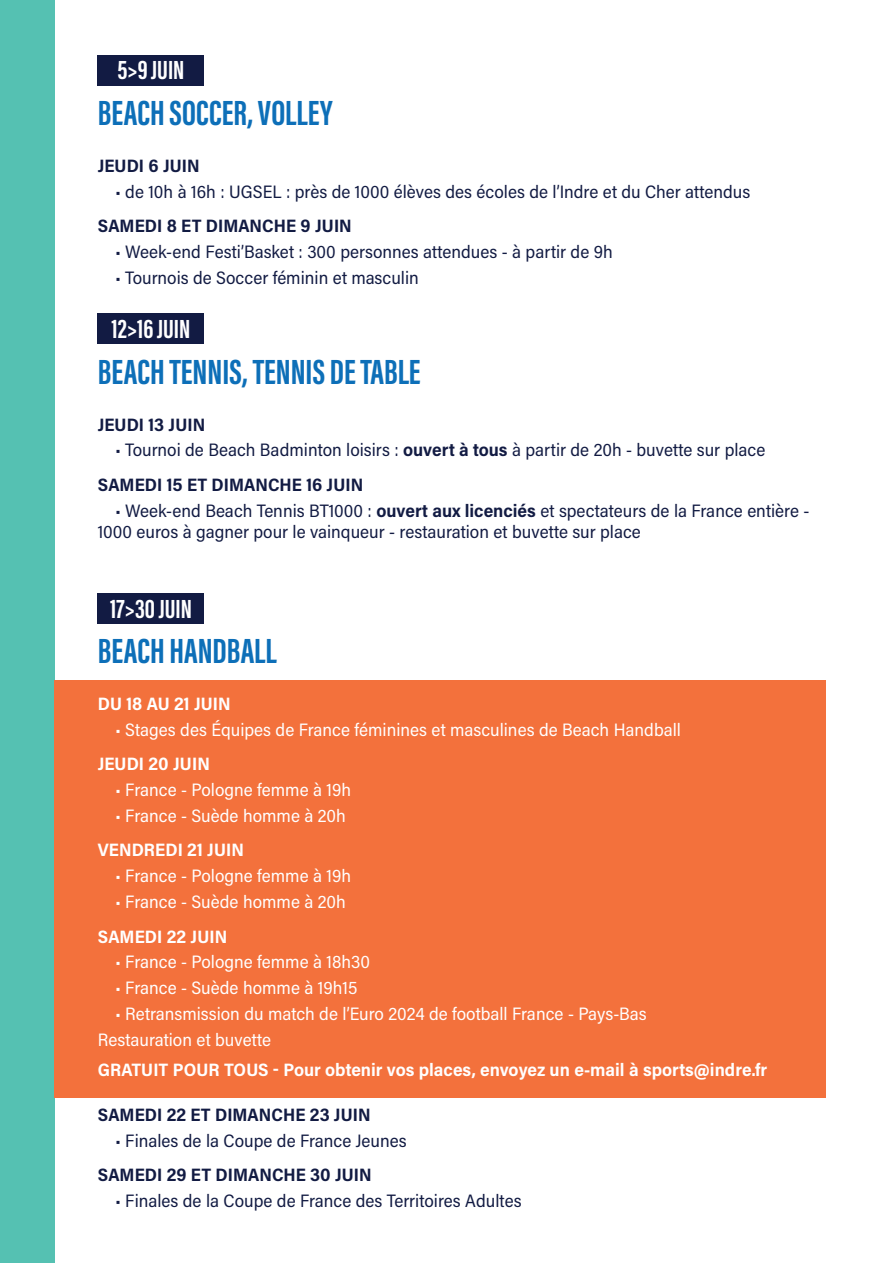
<style>
.page{position:relative;width:893px;height:1263px;background:#fff}
.page>*{position:absolute;margin:0;border:0;box-sizing:border-box;transform-origin:0 0}
.t1{font:36px "Acumin Variable Concept";color:#0d6fb8}
.t2{font:27px "Acumin Variable Concept";color:#fff}
.t3{font:18px/34.3px "Acumin Pro Semi Cond";color:#121b43}
.t4{font:18px/25.8px "Acumin Pro Semi Cond";color:#fff}
.t5{font:700 18px "Acumin Pro Semi Cond";color:#fff}
.t6{font:700 18px "Acumin Pro Semi Cond";letter-spacing:.005em;color:#121b43}
.s1{font-weight:700}
</style>
<div class="page">
<div style="left:0;top:0;width:54px;height:1263px;background:#55c1b2"></div>
<div style="left:54px;top:680px;width:772px;height:418px;background:#f3713c"></div>
<div style="left:98px;top:55px;width:106px;height:30px;background:#121b43"></div>
<div style="left:98px;top:314px;width:106px;height:30px;background:#121b43"></div>
<div style="left:98px;top:593px;width:106px;height:31px;background:#121b43"></div>
<h2 class="t2" style="left:117px;top:51px;width:68px">5&gt;9 JUIN</h2>
<h1 class="t1" style="left:98px;top:88px;width:236px">BEACH SOCCER, VOLLEY</h1>
<p class="t6" style="left:98px;top:153px;width:103px">JEUDI 6 JUIN</p>
<p class="t3" style="left:116px;top:174px;width:636px">• de 10h à 16h : UGSEL : près de 1000 élèves des écoles de l’Indre et du Cher attendus</p>
<p class="t6" style="left:98px;top:213px;width:255px">SAMEDI 8 ET DIMANCHE 9 JUIN</p>
<p class="t3" style="left:116px;top:234px;width:499px">• Week-end Festi’Basket : 300 personnes attendues - à partir de 9h</p>
<p class="t3" style="left:116px;top:260px;width:305px">• Tournois de Soccer féminin et masculin</p>
<h2 class="t2" style="left:112px;top:310px;width:80px">12&gt;16 JUIN</h2>
<h1 class="t1" style="left:98px;top:347px;width:324px">BEACH TENNIS, TENNIS DE TABLE</h1>
<p class="t6" style="left:98px;top:412px;width:109px">JEUDI 13 JUIN</p>
<p class="t3" style="left:98px;top:432px;width:669px;text-indent:18px">• Tournoi de Beach Badminton loisirs : <span class="s1">ouvert à tous</span> à partir de 20h - buvette sur place<br><span class="s1">SAMEDI 15 ET DIMANCHE 16 JUIN</span></p>
<p class="t3" style="left:98px;top:499px;width:713px;line-height:21.6px;text-indent:18px">• Week-end Beach Tennis BT1000 : <span class="s1">ouvert aux licenciés</span> et spectateurs de la France entière -<br>1000 euros à gagner pour le vainqueur - restauration et buvette sur place</p>
<h2 class="t2" style="left:110px;top:590px;width:83px">17&gt;30 JUIN</h2>
<h1 class="t1" style="left:98px;top:626px;width:180px">BEACH HANDBALL</h1>
<p class="t5" style="left:98px;top:691px;width:134px">DU 18 AU 21 JUIN</p>
<p class="t4" style="left:116px;top:716px;width:567px">• Stages des Équipes de France féminines et masculines de Beach Handball</p>
<p class="t5" style="left:98px;top:751px;width:114px">JEUDI 20 JUIN</p>
<p class="t4" style="left:116px;top:776px;width:237px">• France - Pologne femme à 19h</p>
<p class="t4" style="left:116px;top:802px;width:232px">• France - Suède homme à 20h</p>
<p class="t5" style="left:98px;top:837px;width:148px">VENDREDI 21 JUIN</p>
<p class="t4" style="left:116px;top:862px;width:237px">• France - Pologne femme à 19h</p>
<p class="t4" style="left:116px;top:888px;width:232px">• France - Suède homme à 20h</p>
<p class="t5" style="left:98px;top:923px;width:131px">SAMEDI 22 JUIN</p>
<p class="t4" style="left:116px;top:948px;width:256px">• France - Pologne femme à 18h30</p>
<p class="t4" style="left:116px;top:974px;width:244px">• France - Suède homme à 19h15</p>
<p class="t4" style="left:98px;top:1000px;width:550px;text-indent:18px">• Retransmission du match de l’Euro 2024 de football France - Pays-Bas<br>Restauration et buvette</p>
<p class="t5" style="left:98px;top:1057px;width:671px">GRATUIT POUR TOUS - Pour obtenir vos places, envoyez un e-mail à sports@indre.fr</p>
<p class="t6" style="left:98px;top:1102px;width:274px">SAMEDI 22 ET DIMANCHE 23 JUIN</p>
<p class="t3" style="left:116px;top:1122px;width:293px">• Finales de la Coupe de France Jeunes</p>
<p class="t6" style="left:98px;top:1162px;width:275px">SAMEDI 29 ET DIMANCHE 30 JUIN</p>
<p class="t3" style="left:116px;top:1183px;width:408px">• Finales de la Coupe de France des Territoires Adultes</p>
</div>
